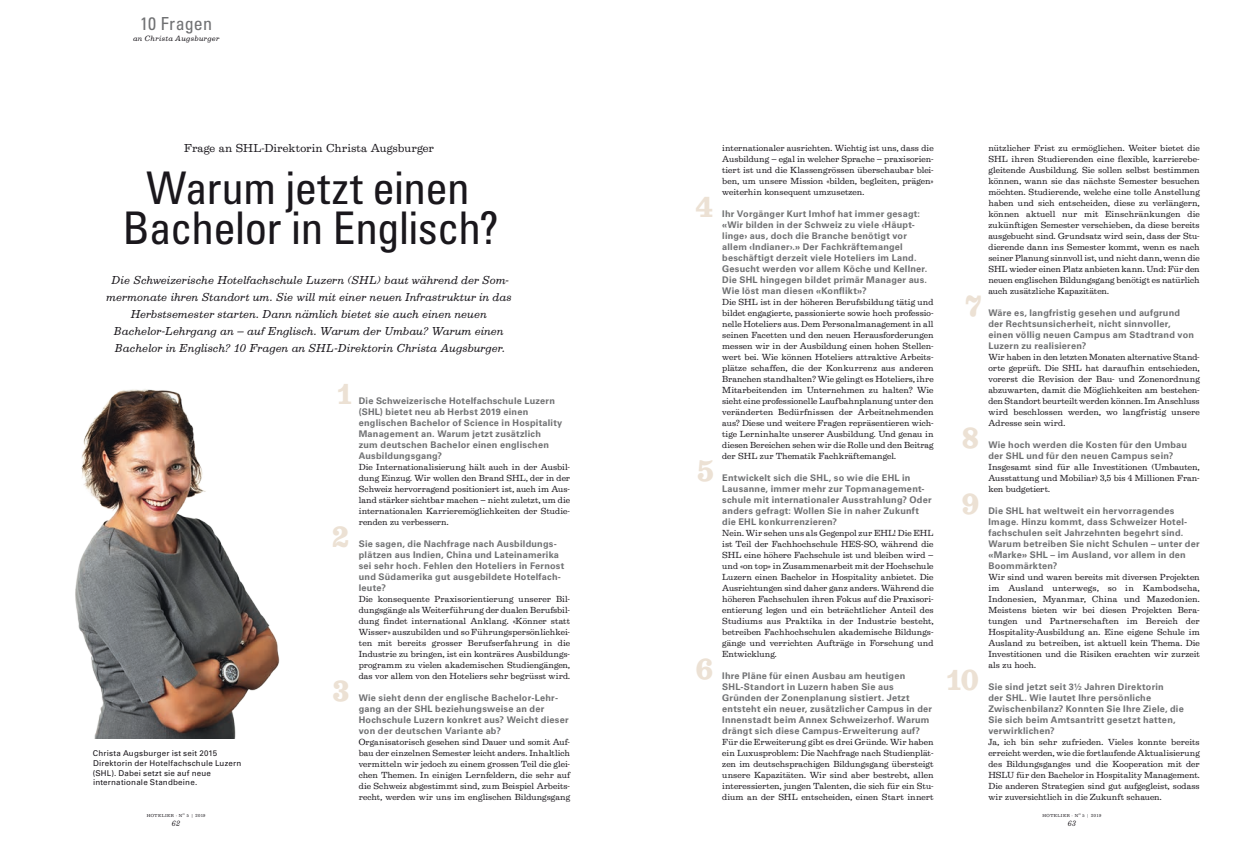
<style>
.page{position:relative;width:1248px;height:842px;background:#fff}
.page>*{position:absolute;margin:0;border:0;box-sizing:border-box;transform-origin:0 0}
.t1{font:condensed 45px/40px "Univers LT Pro";letter-spacing:-.015em;color:#1a171c;text-align:center}
.t2{font:700 30px "Egizio URW";color:#ece1d4}
.t3{font:condensed 18px "Univers LT Pro";letter-spacing:.01em;color:#707173}
.t4{font:italic 12px/17px "Egizio URW";letter-spacing:.01em;color:#1a171c;text-align:center}
.t5{font:12px "Egizio URW";letter-spacing:.01em;color:#1a171c}
.t6{font:9.1px/11px "Egizio URW";letter-spacing:.005em;color:#1a171c;text-align:justify}
.t7{font:700 9.1px/11px "Univers LT Pro 65";letter-spacing:.025em;color:#707173}
.t8{font:8px/9.8px "Univers LT Pro 55 Roman";letter-spacing:.025em;color:#1a171c}
.t9{font:italic 8px "Egizio URW";letter-spacing:.045em;color:#1a171c}
.t10{font:4.5px "Egizio URW";letter-spacing:.105em;color:#1a171c}
</style>
<div class="page">
<img style="left:75px;top:389px;width:205px;height:350px">
<h3 class="t3" style="left:140px;top:12px;width:74px">10 Fragen</h3>
<p class="t9" style="left:133px;top:34px;width:88px">an Christa Augsburger</p>
<h3 class="t5" style="left:184px;top:142px;width:251px">Frage an SHL-Direktorin Christa Augsburger</h3>
<h1 class="t1" style="left:122px;top:167px;width:378px">Warum jetzt einen<br>Bachelor in Englisch?</h1>
<p class="t4" style="left:106px;top:272px;width:407px">Die Schweizerische Hotelfachschule Luzern (SHL) baut während der Som&shy;mermonate ihren Standort um. Sie will mit einer neuen Infrastruktur in das Herbstsemester starten. Dann nämlich bietet sie auch einen neuen Bachelor-Lehrgang an – auf Englisch. Warum der Umbau? Warum einen Bachelor in Englisch? 10 Fragen an SHL-Direktorin Christa Augsburger.</p>
<p class="t8" style="left:93px;top:748px;width:150px">Christa Augsburger ist seit 2015<br>Direktorin der Hotelfachschule Luzern (SHL). Dabei setzt sie auf neue internationale Standbeine.</p>
<p class="t10" style="left:147px;top:813px;width:60px">HOTELIER · N<sup>O</sup> 5 | 2019</p>
<p class="t9" style="left:172px;top:819px;width:10px">62</p>
<h2 class="t2" style="left:335px;top:376px;width:20px">1</h2>
<p class="t7" style="left:359px;top:395px;width:205px">Die Schweizerische Hotelfachschule Luzern (SHL) bietet neu ab Herbst 2019 einen englischen Bachelor of Science in Hospitality Management an. Warum jetzt zusätzlich zum deutschen Bachelor einen englischen Ausbildungsgang?</p>
<p class="t6" style="left:359px;top:462px;width:213px">Die Internationalisierung hält auch in der Ausbil&shy;dung Einzug. Wir wollen den Brand SHL, der in der Schweiz hervorragend positioniert ist, auch im Aus&shy;land stärker sichtbar machen – nicht zuletzt, um die internationalen Karrieremöglichkeiten der Studie&shy;renden zu verbessern.</p>
<p class="t7" style="left:359px;top:538px;width:207px">Sie sagen, die Nachfrage nach Ausbildungs&shy;plätzen aus Indien, China und Lateinamerika sei sehr hoch. Fehlen den Hoteliers in Fernost und Südamerika gut ausgebildete Hotelfach&shy;leute?</p>
<p class="t6" style="left:359px;top:594px;width:213px">Die konsequente Praxisorientierung unserer Bil&shy;dungsgänge als Weiterführung der dualen Berufsbil&shy;dung findet international Anklang. «Könner statt Wisser» auszubilden und so Führungspersönlichkei&shy;ten mit bereits grosser Berufserfahrung in die Industrie zu bringen, ist ein konträres Ausbildungs&shy;programm zu vielen akademischen Studiengängen, das vor allem von den Hoteliers sehr begrüsst wird.</p>
<p class="t7" style="left:359px;top:692px;width:211px">Wie sieht denn der englische Bachelor-Lehr&shy;gang an der SHL beziehungsweise an der Hochschule Luzern konkret aus? Weicht dieser von der deutschen Variante ab?</p>
<p class="t6" style="left:359px;top:737px;width:213px">Organisatorisch gesehen sind Dauer und somit Auf&shy;bau der einzelnen Semester leicht anders. Inhaltlich vermitteln wir jedoch zu einem grossen Teil die glei&shy;chen Themen. In einigen Lernfeldern, die sehr auf die Schweiz abgestimmt sind, zum Beispiel Arbeits&shy;recht, werden wir uns im englischen Bildungsgang</p>
<h2 class="t2" style="left:331px;top:520px;width:20px">2</h2>
<h2 class="t2" style="left:332px;top:674px;width:20px">3</h2>
<h2 class="t2" style="left:695px;top:190px;width:20px">4</h2>
<h2 class="t2" style="left:696px;top:454px;width:20px">5</h2>
<h2 class="t2" style="left:695px;top:652px;width:20px">6</h2>
<p class="t6" style="left:722px;top:143px;width:213px">internationaler ausrichten. Wichtig ist uns, dass die Ausbildung – egal in welcher Sprache – praxisorien&shy;tiert ist und die Klassengrössen überschaubar blei&shy;ben, um unsere Mission «bilden, begleiten, prägen» weiterhin konsequent umzusetzen.</p>
<p class="t7" style="left:722px;top:208px;width:207px">Ihr Vorgänger Kurt Imhof hat immer gesagt: «Wir bilden in der Schweiz zu viele ‹Häupt&shy;linge› aus, doch die Branche benötigt vor allem ‹Indianer›.» Der Fachkräftemangel beschäftigt derzeit viele Hoteliers im Land.<br>Gesucht werden vor allem Köche und Kellner.<br>Die SHL hingegen bildet primär Manager aus.<br>Wie löst man diesen «Konflikt»?</p>
<p class="t6" style="left:722px;top:297px;width:213px">Die SHL ist in der höheren Berufsbildung tätig und bildet engagierte, passionierte sowie hoch professio&shy;nelle Hoteliers aus. Dem Personalmanagement in all seinen Facetten und den neuen Herausforderungen messen wir in der Ausbildung einen hohen Stellen&shy;wert bei. Wie können Hoteliers attraktive Arbeits&shy;plätze schaffen, die der Konkurrenz aus anderen Branchen standhalten? Wie gelingt es Hoteliers, ihre Mitarbeitenden im Unternehmen zu halten? Wie sieht eine professionelle Laufbahnplanung unter den veränderten Bedürfnissen der Arbeitnehmenden aus? Diese und weitere Fragen repräsentieren wich&shy;tige Lerninhalte unserer Ausbildung. Und genau in diesen Bereichen sehen wir die Rolle und den Beitrag der SHL zur Thematik Fachkräftemangel.</p>
<p class="t7" style="left:722px;top:472px;width:211px">Entwickelt sich die SHL, so wie die EHL in Lausanne, immer mehr zur Topmanagement&shy;schule mit internationaler Ausstrahlung? Oder anders gefragt: Wollen Sie in naher Zukunft die EHL konkurrenzieren?</p>
<p class="t6" style="left:722px;top:528px;width:213px">Nein. Wir sehen uns als Gegenpol zur EHL! Die EHL ist Teil der Fachhochschule HES-SO, während die SHL eine höhere Fachschule ist und bleiben wird – und «on top» in Zusammenarbeit mit der Hochschule Luzern einen Bachelor in Hospitality anbietet. Die Ausrichtungen sind daher ganz anders. Während die höheren Fachschulen ihren Fokus auf die Praxisori&shy;entierung legen und ein beträchtlicher Anteil des Studiums aus Praktika in der Industrie besteht, betreiben Fachhochschulen akademische Bildungs&shy;gänge und verrichten Aufträge in Forschung und Entwicklung.</p>
<p class="t7" style="left:722px;top:670px;width:211px">Ihre Pläne für einen Ausbau am heutigen SHL-Standort in Luzern haben Sie aus Gründen der Zonenplanung sistiert. Jetzt entsteht ein neuer, zusätzlicher Campus in der Innenstadt beim Annex Schweizerhof. Warum drängt sich diese Campus-Erweiterung auf?</p>
<p class="t6" style="left:722px;top:737px;width:213px">Für die Erweiterung gibt es drei Gründe. Wir haben ein Luxusproblem: Die Nachfrage nach Studienplät&shy;zen im deutschsprachigen Bildungsgang übersteigt unsere Kapazitäten. Wir sind aber bestrebt, allen interessierten, jungen Talenten, die sich für ein Stu&shy;dium an der SHL entscheiden, einen Start innert</p>
<p class="t6" style="left:988px;top:143px;width:213px">nützlicher Frist zu ermöglichen. Weiter bietet die SHL ihren Studierenden eine flexible, karrierebe&shy;gleitende Ausbildung. Sie sollen selbst bestimmen können, wann sie das nächste Semester besuchen möchten. Studierende, welche eine tolle Anstellung haben und sich entscheiden, diese zu verlängern, können aktuell nur mit Einschränkungen die zukünftigen Semester verschieben, da diese bereits ausgebucht sind. Grundsatz wird sein, dass der Stu&shy;dierende dann ins Semester kommt, wenn es nach seiner Planung sinnvoll ist, und nicht dann, wenn die SHL wieder einen Platz anbieten kann. Und: Für den neuen englischen Bildungsgang benötigt es natürlich auch zusätzliche Kapazitäten.</p>
<p class="t7" style="left:988px;top:307px;width:207px">Wäre es, langfristig gesehen und aufgrund der Rechtsunsicherheit, nicht sinnvoller, einen völlig neuen Campus am Stadtrand von Luzern zu realisieren?</p>
<p class="t6" style="left:988px;top:352px;width:213px">Wir haben in den letzten Monaten alternative Stand&shy;orte geprüft. Die SHL hat daraufhin entschieden, vorerst die Revision der Bau- und Zonenordnung abzuwarten, damit die Möglichkeiten am bestehen&shy;den Standort beurteilt werden können. Im Anschluss wird beschlossen werden, wo langfristig unsere Adresse sein wird.</p>
<p class="t7" style="left:988px;top:439px;width:200px">Wie hoch werden die Kosten für den Umbau der SHL und für den neuen Campus sein?</p>
<p class="t6" style="left:988px;top:462px;width:213px">Insgesamt sind für alle Investitionen (Umbauten, Ausstattung und Mobiliar) 3,5 bis 4 Millionen Fran&shy;ken budgetiert.</p>
<p class="t7" style="left:988px;top:505px;width:213px">Die SHL hat weltweit ein hervorragendes Image. Hinzu kommt, dass Schweizer Hotel&shy;fachschulen seit Jahrzehnten begehrt sind.<br>Warum betreiben Sie nicht Schulen – unter der «Marke» SHL – im Ausland, vor allem in den Boommärkten?</p>
<p class="t6" style="left:988px;top:572px;width:213px">Wir sind und waren bereits mit diversen Projekten im Ausland unterwegs, so in Kambodscha, Indonesien, Myanmar, China und Mazedonien.<br>Meistens bieten wir bei diesen Projekten Bera&shy;tungen und Partnerschaften im Bereich der Hospitality-Ausbildung an. Eine eigene Schule im Ausland zu betreiben, ist aktuell kein Thema. Die Investitionen und die Risiken erachten wir zurzeit als zu hoch.</p>
<p class="t7" style="left:988px;top:681px;width:197px">Sie sind jetzt seit 3½ Jahren Direktorin<br>der SHL. Wie lautet Ihre persönliche Zwischenbilanz? Konnten Sie Ihre Ziele, die Sie sich beim Amtsantritt gesetzt hatten, verwirklichen?</p>
<p class="t6" style="left:988px;top:737px;width:213px">Ja, ich bin sehr zufrieden. Vieles konnte bereits erreicht werden, wie die fortlaufende Aktualisierung des Bildungsganges und die Kooperation mit der HSLU für den Bachelor in Hospitality Management.<br>Die anderen Strategien sind gut aufgegleist, sodass wir zuversichtlich in die Zukunft schauen.</p>
<h2 class="t2" style="left:964px;top:289px;width:20px">7</h2>
<h2 class="t2" style="left:961px;top:421px;width:20px">8</h2>
<h2 class="t2" style="left:960px;top:487px;width:20px">9</h2>
<h2 class="t2" style="left:944px;top:663px;width:36px">10</h2>
<p class="t10" style="left:1042px;top:813px;width:60px">HOTELIER · N<sup>O</sup> 5 | 2019</p>
<p class="t9" style="left:1067px;top:819px;width:10px">63</p>
</div>
